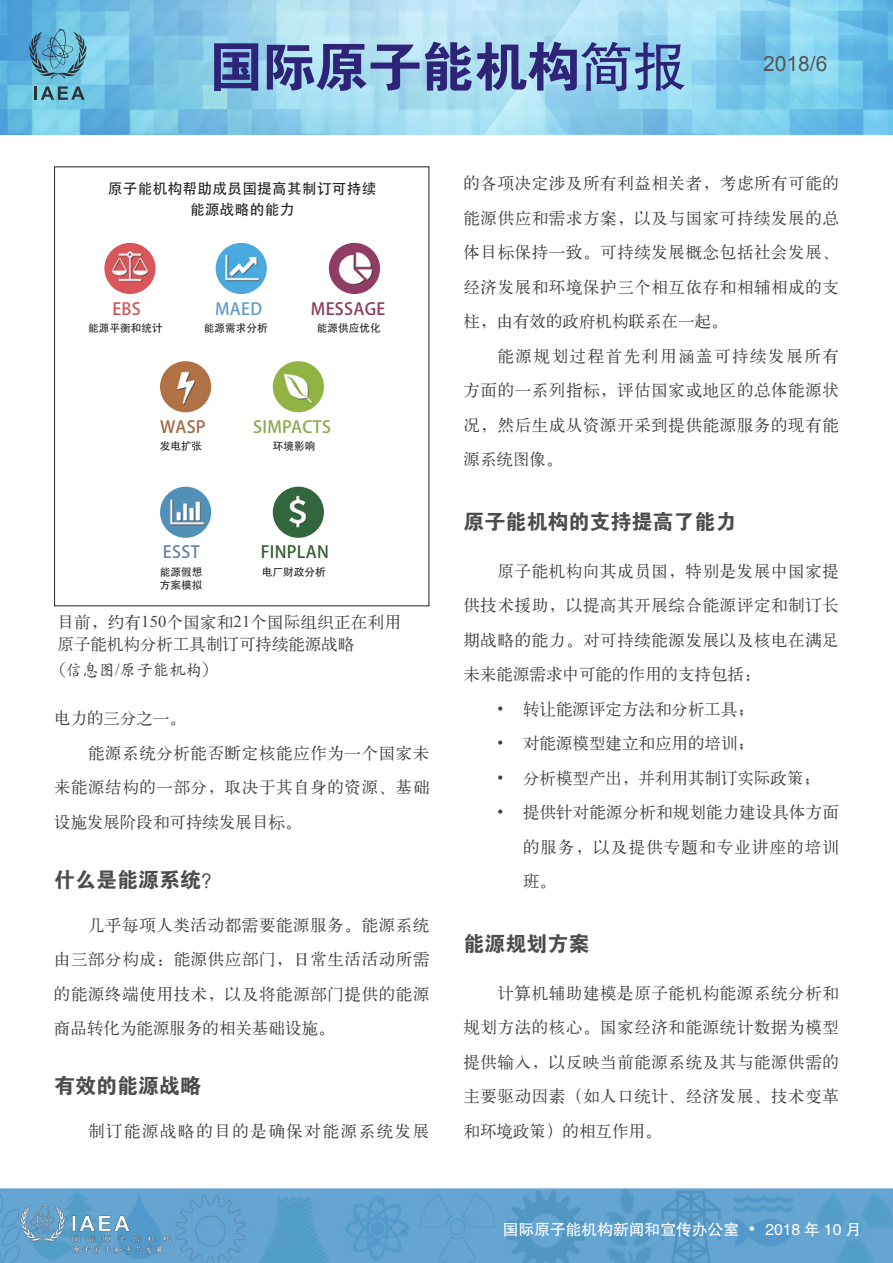
<style>
.page{position:relative;width:893px;height:1263px;background:#fff}
.page>*{position:absolute;margin:0;border:0;box-sizing:border-box;transform-origin:0 0}
.t1{font:54px "FZDHTK GBK1 0";letter-spacing:-.02em;color:#2d2377}
.t2{font:21px "FZDHTK GBK1 0";color:#4b4c4d}
.t3{font:21px "Arial";color:#545557}
.t4{font:800 16.65px "Helvetica Neue";letter-spacing:.02em;color:#8ba94e}
.t5{font:800 16.65px "Helvetica Neue";letter-spacing:.02em;color:#893c5c}
.t6{font:800 16.65px "Helvetica Neue";letter-spacing:.02em;color:#335e32}
.t7{font:800 16.65px "Helvetica Neue";color:#639cc9}
.t8{font:800 16.65px "Helvetica Neue";color:#a26842}
.t9{font:800 16.65px "Helvetica Neue";color:#6485a1}
.t10{font:800 16.65px "Helvetica Neue";color:#ce5957}
.t11{font:16.5px/34.5px "H Ya 1 gj";letter-spacing:.035em;color:#3e3e3f;text-align:justify}
.t12{font:16.5px/22.5px "H Ya 1 gj";color:#3e3e3f}
.t13{font:16.5px "H Ya 1 gj";letter-spacing:.095em;color:#3e3e3f}
.t14{font:16.5px "H Yc 1 gj";color:#3e3e3f}
.t15{font:15.75px "FZHTK GBK1 0";color:#fff}
.t16{font:700 condensed 14.7px/21.5px "Helvetica Neue";letter-spacing:.02em;color:#231f20;text-align:center}
.t17{font:10.65px/12.8px "Helvetica Neue";color:#231f20}
.s1{font-family:"FZHTK GBK1 0"}
.s2{font-family:"Times New Roman"}
.s3{font-family:"Koz Min Pr 6 N"}
.s4{font-family:"Arial";font-size:18px}
</style>
<div class="page">
<img style="left:0;top:0;width:893px;height:134px">
<svg style="left:29px;top:29px;width:57px;height:50px;background:#5da0ba"></svg>
<svg style="left:35px;top:86px;width:50px;height:14px"></svg>
<img style="left:0;top:1188px;width:893px;height:75px">
<img style="left:19px;top:1202px;width:155px;height:54px">
<img style="left:104px;top:243px;width:52px;height:51px;border-radius:26px">
<img style="left:216px;top:243px;width:51px;height:51px;border-radius:26px">
<img style="left:160px;top:487px;width:51px;height:51px;border-radius:26px">
<img style="left:329px;top:243px;width:51px;height:51px;border-radius:26px">
<img style="left:273px;top:487px;width:51px;height:51px;border-radius:26px">
<img style="left:273px;top:361px;width:51px;height:51px;border-radius:26px">
<img style="left:160px;top:361px;width:51px;height:51px;border-radius:26px">
<h1 class="t1" style="left:209px;top:37px;width:479px">国际原子能机构<span class="s1">简报</span></h1>
<p class="t3" style="left:763px;top:50px;width:66px">2018/6</p>
<p class="t16" style="left:108px;top:178px;width:270px">原子能机构帮助成员国提高其制订可持续能源战略的能力</p>
<p class="t10" style="left:112px;top:298px;width:30px">EBS</p>
<p class="t17" style="left:88px;top:322px;width:76px">能源平衡和统计</p>
<p class="t7" style="left:215px;top:298px;width:49px">MAED</p>
<p class="t17" style="left:204px;top:322px;width:65px">能源需求分析</p>
<p class="t5" style="left:311px;top:298px;width:76px">MESSAGE</p>
<p class="t17" style="left:317px;top:322px;width:65px">能源供应优化</p>
<p class="t8" style="left:160px;top:417px;width:47px">WASP</p>
<p class="t17" style="left:160px;top:440px;width:44px">发电扩张</p>
<p class="t9" style="left:163px;top:542px;width:38px">ESST</p>
<p class="t17" style="left:160px;top:566px;width:44px">能源假想方案模拟</p>
<p class="t4" style="left:253px;top:417px;width:79px">SIMPACTS</p>
<p class="t17" style="left:273px;top:440px;width:44px">环境影响</p>
<p class="t6" style="left:261px;top:542px;width:70px">FINPLAN</p>
<p class="t17" style="left:262px;top:566px;width:65px">电厂财政分析</p>
<p class="t12" style="left:58px;top:610px;width:345px">目前，约有<span class="s2">150</span>个国家和<span class="s2">21</span>个国际组织正在利用原子能机构分析工具制订可持续能源战略</p>
<p class="t14" style="left:49px;top:661px;width:171px"><span class="s3">（</span>信息图<span class="s2">/</span>原子能机构<span class="s3">）</span></p>
<p class="t12" style="left:54px;top:707px;width:133px">电力的三分之一。</p>
<p class="t11" style="left:88px;top:736px;width:343px">能源系统分析能否断定核能应作为一个国家未</p>
<p class="t11" style="left:54px;top:770px;width:377px">来能源结构的一部分，取决于其自身的资源、基础</p>
<p class="t12" style="left:54px;top:811px;width:249px">设施发展阶段和可持续发展目标。</p>
<p class="t2" style="left:54px;top:868px;width:169px">什么是能源系统？</p>
<p class="t11" style="left:54px;top:908px;width:377px;text-indent:34px">几乎每项人类活动都需要能源服务。能源系统由三部分构成：能源供应部门，日常生活活动所需的能源终端使用技术，以及将能源部门提供的能源商品转化为能源服务的相关基础设施。</p>
<p class="t2" style="left:54px;top:1075px;width:148px">有效的能源战略</p>
<p class="t13" style="left:88px;top:1123px;width:343px">制订能源战略的目的是确保对能源系统发展</p>
<p class="t11" style="left:463px;top:166px;width:377px">的各项决定涉及所有利益相关者，考虑所有可能的能源供应和需求方案，以及与国家可持续发展的总体目标保持一致。可持续发展概念包括社会发展、经济发展和环境保护三个相互依存和相辅相成的支柱，由有效的政府机构联系在一起。</p>
<p class="t11" style="left:463px;top:338px;width:377px;text-indent:34px">能源规划过程首先利用涵盖可持续发展所有方面的一系列指标，评估国家或地区的总体能源状况，然后生成从资源开采到提供能源服务的现有能源系统图像。</p>
<p class="t2" style="left:463px;top:510px;width:274px">原子能机构的支持提高了能力</p>
<p class="t11" style="left:463px;top:554px;width:377px;text-indent:34px">原子能机构向其成员国，特别是发展中国家提供技术援助，以提高其开展综合能源评定和制订长期战略的能力。对可持续能源发展以及核电在满足未来能源需求中可能的作用的支持包括：</p>
<p class="t12" style="left:497px;top:698px;width:258px"><span class="s2">•</span> 转让能源评定方法和分析工具；</p>
<p class="t12" style="left:497px;top:732px;width:258px"><span class="s2">•</span> 对能源模型建立和应用的培训；</p>
<p class="t12" style="left:497px;top:767px;width:324px"><span class="s2">•</span> 分析模型产出，并利用其制订实际政策；</p>
<p class="t11" style="left:523px;top:795px;width:317px;text-indent:-26px"><span class="s2">•</span> 提供针对能源分析和规划能力建设具体方面的服务，以及提供专题和专业讲座的培训班。</p>
<p class="t2" style="left:463px;top:932px;width:127px">能源规划方案</p>
<p class="t11" style="left:463px;top:976px;width:377px;text-indent:34px">计算机辅助建模是原子能机构能源系统分析和规划方法的核心。国家经济和能源统计数据为模型提供输入，以反映当前能源系统及其与能源供需的主要驱动因素（如人口统计、经济发展、技术变革和环境政策）的相互作用。</p>
<p class="t15" style="left:503px;top:1221px;width:360px">国际原子能机构新闻和宣传办公室 <span class="s4">•</span> 2018 年 10 月</p>
</div>
